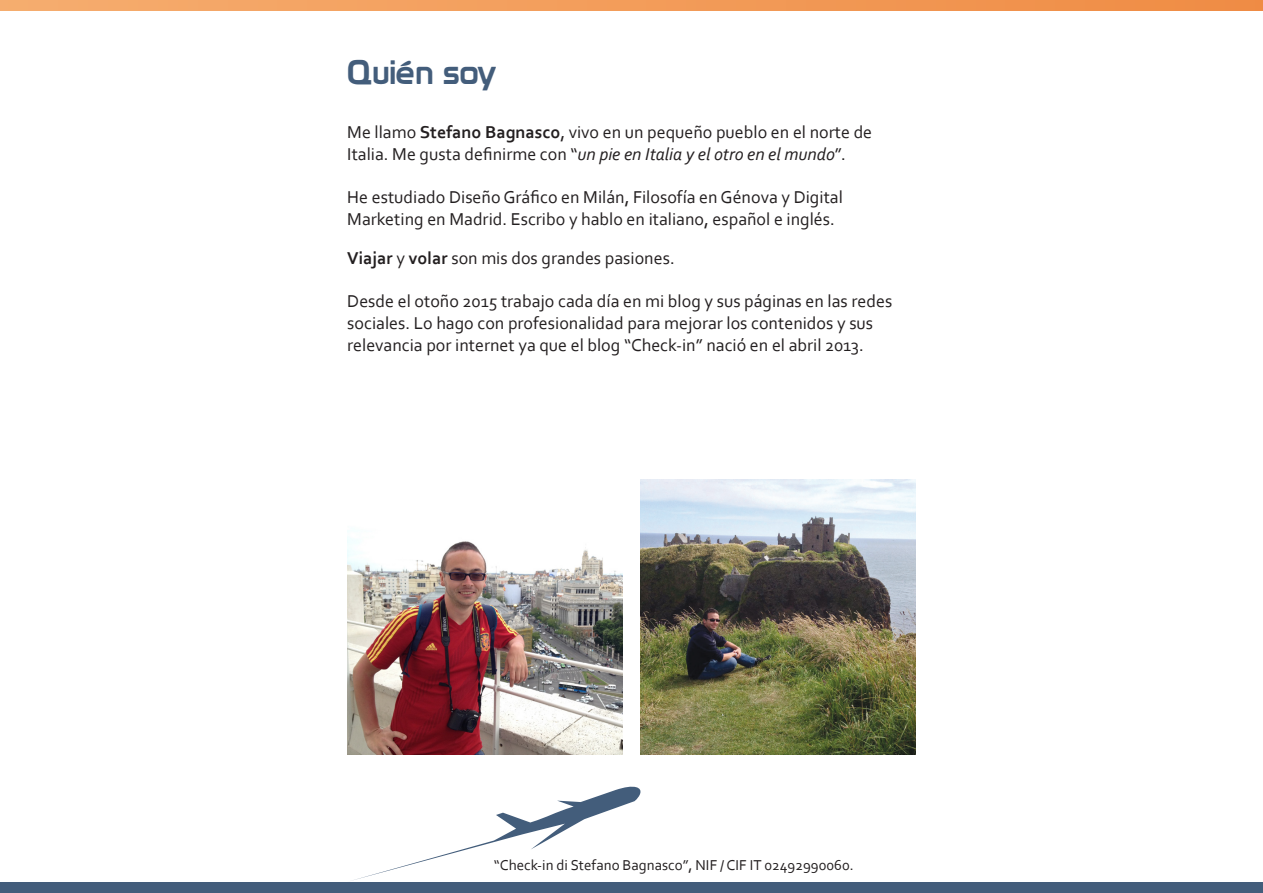
<style>
.page{position:relative;width:1263px;height:893px;background:#fff}
.page>*{position:absolute;margin:0;border:0;box-sizing:border-box;transform-origin:0 0}
.t1{font:33px "Prototype";color:#435d7b}
.t2{font:18px/21.6px "Corbel";color:#231f20}
.t3{font:15px "Corbel";color:#231f20}
.s1{font-weight:700}
.s2{font-style:italic}
</style>
<div class="page">
<div style="left:0;top:882px;width:1263px;height:11px;background:#435d7b"></div>
<svg style="left:352px;top:786px;width:289px;height:95px"></svg>
<svg style="left:0;top:0;width:1263px;height:10px;background:#f29c59"></svg>
<img style="left:347px;top:531px;width:276px;height:224px">
<img style="left:640px;top:479px;width:276px;height:276px">
<p class="t1" style="left:347px;top:53px;width:151px">Quién soy</p>
<p class="t2" style="left:347px;top:121px;width:526px">Me llamo <span class="s1">Stefano Bagnasco</span>, vivo en un pequeño pueblo en el norte de<br>Italia. Me gusta definirme con “<span class="s2">un pie en Italia y el otro en el mundo</span>”.</p>
<p class="t2" style="left:347px;top:186px;width:497px">He estudiado Diseño Gráfico en Milán, Filosofía en Génova y Digital<br>Marketing en Madrid. Escribo y hablo en italiano, español e inglés.</p>
<p class="t2" style="left:347px;top:247px;width:329px"><span class="s1">Viajar</span> y <span class="s1">volar</span> son mis dos grandes pasiones.</p>
<p class="t2" style="left:347px;top:290px;width:546px">Desde el otoño 2015 trabajo cada día en mi blog y sus páginas en las redes sociales. Lo hago con profesionalidad para mejorar los contenidos y sus relevancia por internet ya que el blog “Check-in” nació en el abril 2013.</p>
<p class="t3" style="left:494px;top:856px;width:361px">“Check-in di Stefano Bagnasco”, NIF / CIF IT 02492990060.</p>
</div>
